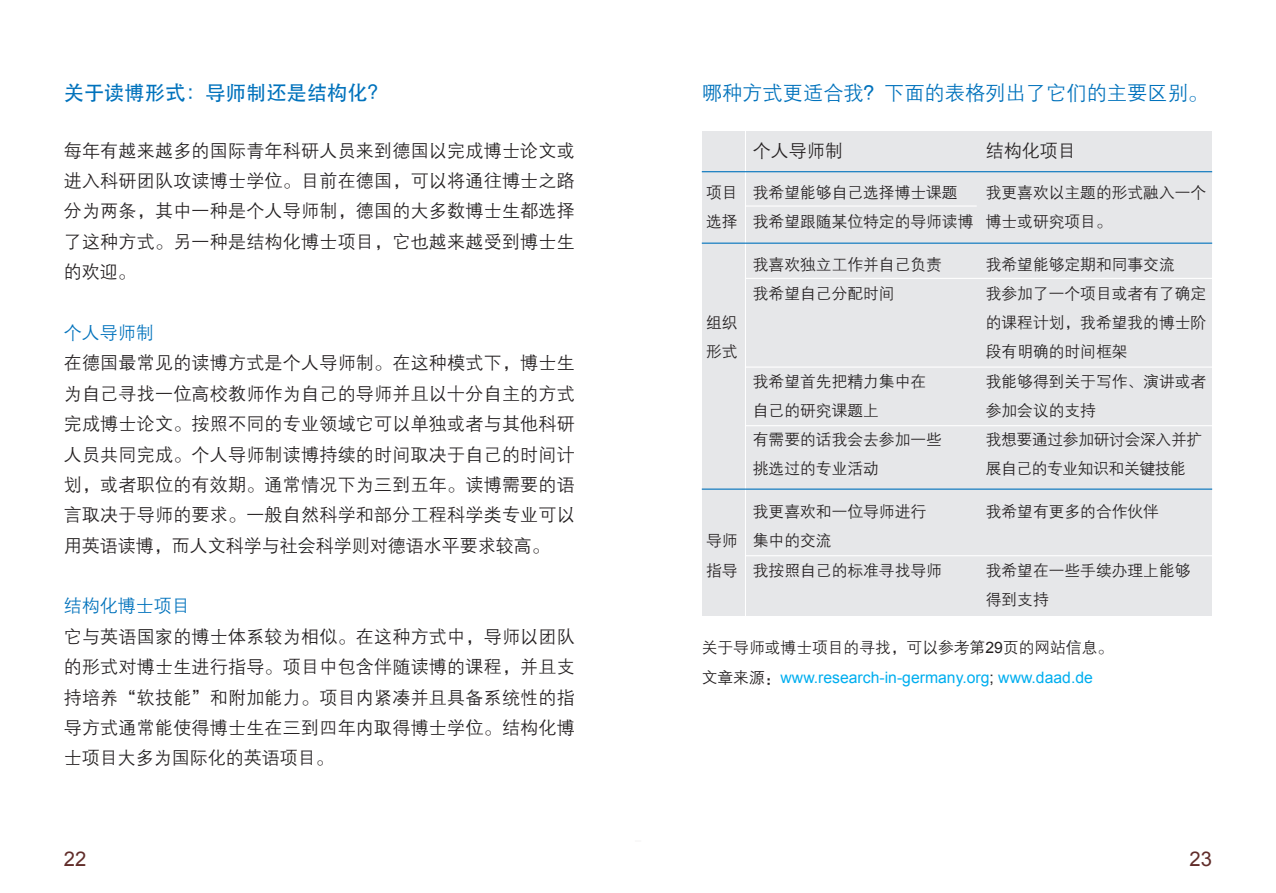
<style>
.page{position:relative;width:1276px;height:893px;background:#fff}
.page>*{position:absolute;margin:0;border:0;box-sizing:border-box;transform-origin:0 0}
.t1{font:20.25px "FZZDXJW GB1 0";color:#0072bc}
.t2{font:20.25px "ST Heiti";color:#0072bc}
.t3{font:20.25px "Arial";color:#612d2a}
.t4{font:18px/30.4px "FZZDXJW GB1 0";letter-spacing:.015em;color:#231f20;text-align:justify}
.t5{font:18px "FZZDXJW GB1 0";color:#0072bc}
.t6{font:15.75px/29.2px "FZZDXJW GB1 0";color:#231f20}
.t7{font:15.75px "Arial";color:#00aeef}
.t8{font:15.75px "FZZDXJW GB1 0";letter-spacing:-.02em;color:#231f20}
.t9{font:15.75px "FZZDXJW GB1 0";letter-spacing:-.025em;color:#231f20}
.s1{font-family:"Arial"}
.s2{font-family:"FZZDXJW GB1 0";color:#231f20}
.s3{color:#231f20}
</style>
<div class="page">
<div style="left:977px;top:131px;width:235px;height:484px;background:#e6e7e9"></div>
<div style="left:746px;top:131px;width:230px;height:484px;background:#e6e7e9"></div>
<div style="left:702px;top:131px;width:42px;height:484px;background:#e6e7e9"></div>
<hr style="left:702px;top:171px;width:510px;height:1px;background:#0072bc">
<hr style="left:702px;top:243px;width:510px;height:1px;background:#0072bc">
<hr style="left:702px;top:489px;width:510px;height:1px;background:#0072bc">
<hr style="left:745px;top:205px;width:231px;height:2px;background:#fff">
<hr style="left:745px;top:278px;width:467px;height:1px;background:#fff">
<hr style="left:745px;top:366px;width:467px;height:2px;background:#fff">
<hr style="left:745px;top:425px;width:467px;height:1px;background:#fff">
<hr style="left:745px;top:555px;width:467px;height:1px;background:#fff">
<p class="t2" style="left:64px;top:83px;width:326px">关于读博形式：导师制还是结构化？</p>
<p class="t4" style="left:64px;top:136px;width:512px">每年有越来越多的国际青年科研人员来到德国以完成博士论文或进入科研团队攻读博士学位。目前在德国，可以将通往博士之路分为两条，其中一种是个人导师制，德国的大多数博士生都选择了这种方式。另一种是结构化博士项目，它也越来越受到博士生的欢迎。</p>
<p class="t5" style="left:64px;top:323px;width:91px">个人导师制</p>
<p class="t4" style="left:64px;top:348px;width:512px">在德国最常见的读博方式是个人导师制。在这种模式下，博士生为自己寻找一位高校教师作为自己的导师并且以十分自主的方式完成博士论文。按照不同的专业领域它可以单独或者与其他科研人员共同完成。个人导师制读博持续的时间取决于自己的时间计划，或者职位的有效期。通常情况下为三到五年。读博需要的语言取决于导师的要求。一般自然科学和部分工程科学类专业可以用英语读博，而人文科学与社会科学则对德语水平要求较高。</p>
<p class="t5" style="left:64px;top:597px;width:127px">结构化博士项目</p>
<p class="t4" style="left:64px;top:622px;width:512px">它与英语国家的博士体系较为相似。在这种方式中，导师以团队的形式对博士生进行指导。项目中包含伴随读博的课程，并且支持培养“软技能”和附加能力。项目内紧凑并且具备系统性的指导方式通常能使得博士生在三到四年内取得博士学位。结构化博士项目大多为国际化的英语项目。</p>
<p class="t1" style="left:702px;top:82px;width:508px">哪种方式更适合我？下面的表格列出了它们的主要区别。</p>
<p class="t4" style="left:753px;top:136px;width:91px">个人导师制</p>
<p class="t4" style="left:985px;top:136px;width:91px">结构化项目</p>
<p class="t6" style="left:706px;top:178px;width:253px">项目 我希望能够自己选择博士课题</p>
<p class="t6" style="left:706px;top:178px;width:501px;text-indent:279px">我更喜欢以主题的形式融入一个选择 我希望跟随某位特定的导师读博 博士或研究项目。</p>
<p class="t6" style="left:753px;top:250px;width:190px">我喜欢独立工作并自己负责</p>
<p class="t6" style="left:985px;top:250px;width:190px">我希望能够定期和同事交流</p>
<p class="t6" style="left:753px;top:279px;width:143px">我希望自己分配时间</p>
<p class="t6" style="left:985px;top:279px;width:222px">我参加了一个项目或者有了确定</p>
<p class="t6" style="left:706px;top:308px;width:33px">组织</p>
<p class="t6" style="left:985px;top:308px;width:222px">的课程计划，我希望我的博士阶</p>
<p class="t6" style="left:706px;top:338px;width:33px">形式</p>
<p class="t6" style="left:985px;top:338px;width:143px">段有明确的时间框架</p>
<p class="t6" style="left:753px;top:367px;width:175px">我希望首先把精力集中在</p>
<p class="t6" style="left:985px;top:367px;width:222px">我能够得到关于写作、演讲或者</p>
<p class="t6" style="left:753px;top:396px;width:127px">自己的研究课题上</p>
<p class="t6" style="left:985px;top:396px;width:112px">参加会议的支持</p>
<p class="t6" style="left:753px;top:425px;width:190px">有需要的话我会去参加一些</p>
<p class="t8" style="left:985px;top:431px;width:218px">我想要通过参加研讨会深入并扩</p>
<p class="t6" style="left:753px;top:455px;width:127px">挑选过的专业活动</p>
<p class="t9" style="left:985px;top:460px;width:202px">展自己的专业知识和关键技能</p>
<p class="t6" style="left:753px;top:497px;width:175px">我更喜欢和一位导师进行</p>
<p class="t6" style="left:985px;top:497px;width:175px">我希望有更多的合作伙伴</p>
<p class="t6" style="left:706px;top:527px;width:127px">导师 集中的交流</p>
<p class="t6" style="left:706px;top:556px;width:237px">指导 我按照自己的标准寻找导师</p>
<p class="t6" style="left:985px;top:556px;width:206px">我希望在一些手续办理上能够</p>
<p class="t6" style="left:985px;top:585px;width:64px">得到支持</p>
<p class="t6" style="left:702px;top:634px;width:413px">关于导师或博士项目的寻找，可以参考第<span class="s1">29</span>页的网站信息。</p>
<p class="t7" style="left:702px;top:668px;width:392px"><span class="s2">文章来源：</span>www.research-in-germany.org<span class="s3">;</span> www.daad.de</p>
<p class="t3" style="left:64px;top:847px;width:24px">22</p>
<p class="t3" style="left:1189px;top:847px;width:24px">23</p>
</div>
